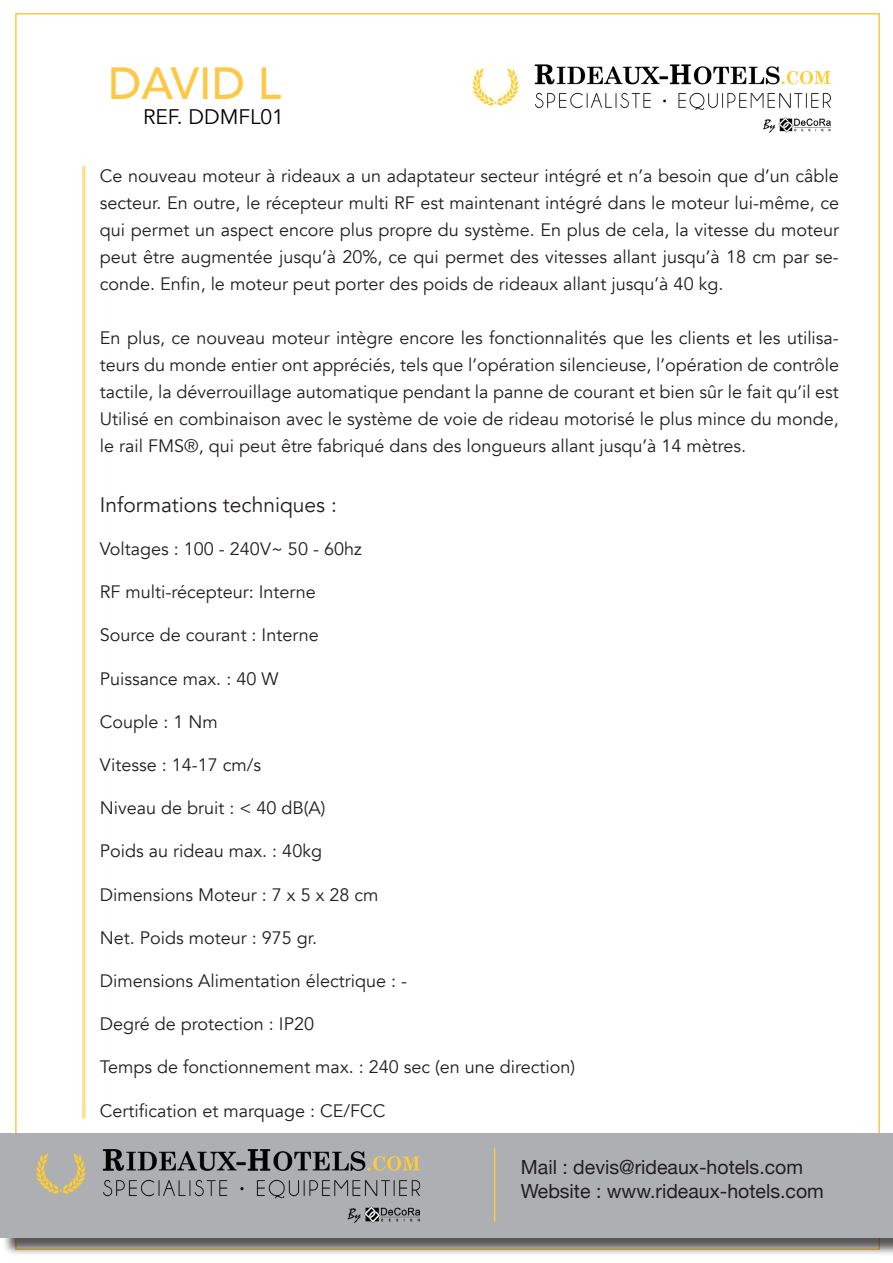
<style>
.page{position:relative;width:893px;height:1263px;background:#fff}
.page>*{position:absolute;margin:0;border:0;box-sizing:border-box;transform-origin:0 0}
.t1{font:500 45px "Avenir";color:#fec844}
.t2{font:21px "Avenir";color:#231f20}
.t3{font:21px "Avenir";color:#000}
.t4{font:19.5px "Helvetica Neue";color:#231f20}
.t5{font:18px/27px "Avenir";color:#231f20;text-align:justify}
</style>
<div class="page">
<img style="left:472px;top:64px;width:359px;height:69px">
<hr style="left:85px;top:166px;width:1px;height:952px;background:#fec844">
<hr style="left:83px;top:166px;width:1px;height:952px;background:#fec844">
<div style="left:2px;top:1135px;width:891px;height:121px;background:#231f20;opacity:.75"></div>
<div style="left:0;top:1133px;width:893px;height:104px;background:#aeafb3"></div>
<img style="left:36px;top:1149px;width:385px;height:74px">
<hr style="left:494px;top:1148px;width:1px;height:74px;background:#fec844">
<p class="t1" style="left:108px;top:44px;width:175px">DAVID L</p>
<p class="t3" style="left:143px;top:104px;width:142px">REF. DDMFL01</p>
<p class="t5" style="left:100px;top:162px;width:741px">Ce nouveau moteur à rideaux a un adaptateur secteur intégré et n’a besoin que d’un câble secteur. En outre, le récepteur multi RF est maintenant intégré dans le moteur lui-même, ce qui permet un aspect encore plus propre du système. En plus de cela, la vitesse du moteur peut être augmentée jusqu’à 20%, ce qui permet des vitesses allant jusqu’à 18 cm par se&shy;conde. Enfin, le moteur peut porter des poids de rideaux allant jusqu’à 40 kg.</p>
<p class="t5" style="left:100px;top:324px;width:741px">En plus, ce nouveau moteur intègre encore les fonctionnalités que les clients et les utilisa&shy;teurs du monde entier ont appréciés, tels que l’opération silencieuse, l’opération de contrôle tactile, la déverrouillage automatique pendant la panne de courant et bien sûr le fait qu’il est Utilisé en combinaison avec le système de voie de rideau motorisé le plus mince du monde, le rail FMS®, qui peut être fabriqué dans des longueurs allant jusqu’à 14 mètres.</p>
<p class="t2" style="left:100px;top:492px;width:238px">Informations techniques :</p>
<p class="t5" style="left:100px;top:536px;width:263px">Voltages : 100 - 240V~ 50 - 60hz</p>
<p class="t5" style="left:100px;top:579px;width:218px">RF multi-récepteur: Interne</p>
<p class="t5" style="left:100px;top:622px;width:220px">Source de courant : Interne</p>
<p class="t5" style="left:100px;top:665px;width:180px">Puissance max. : 40 W</p>
<p class="t5" style="left:100px;top:708px;width:120px">Couple : 1 Nm</p>
<p class="t5" style="left:100px;top:752px;width:163px">Vitesse : 14-17 cm/s</p>
<p class="t5" style="left:100px;top:795px;width:227px">Niveau de bruit : &lt; 40 dB(A)</p>
<p class="t5" style="left:100px;top:838px;width:224px">Poids au rideau max. : 40kg</p>
<p class="t5" style="left:100px;top:881px;width:280px">Dimensions Moteur : 7 x 5 x 28 cm</p>
<p class="t5" style="left:100px;top:924px;width:219px">Net. Poids moteur : 975 gr.</p>
<p class="t5" style="left:100px;top:968px;width:309px">Dimensions Alimentation électrique : -</p>
<p class="t5" style="left:100px;top:1011px;width:216px">Degré de protection : IP20</p>
<p class="t5" style="left:100px;top:1054px;width:477px">Temps de fonctionnement max. : 240 sec (en une direction)</p>
<p class="t5" style="left:100px;top:1097px;width:287px">Certification et marquage : CE/FCC</p>
<p class="t4" style="left:521px;top:1153px;width:284px">Mail : devis@rideaux-hotels.com</p>
<p class="t4" style="left:521px;top:1176px;width:304px">Website : www.rideaux-hotels.com</p>
</div>
